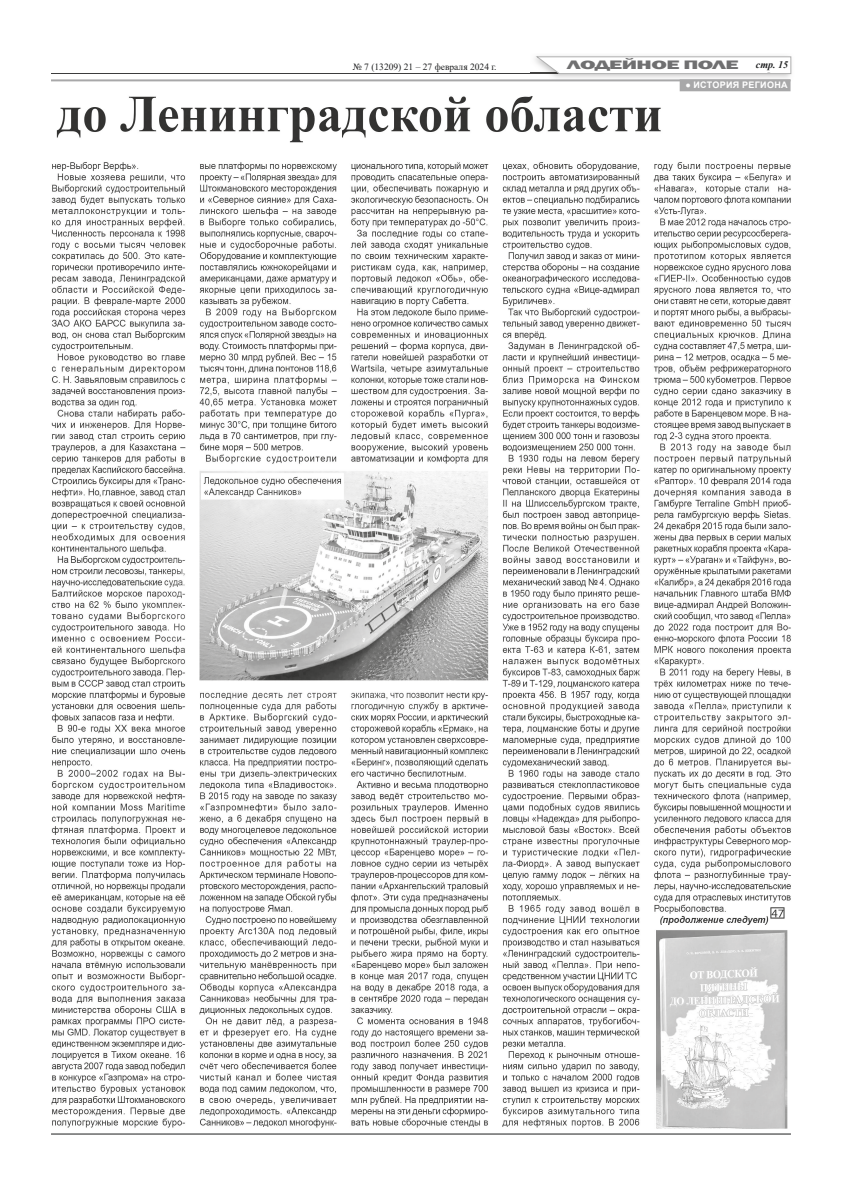
<style>
.page{position:relative;width:842px;height:1191px;background:#fff}
.page>*{position:absolute;margin:0;border:0;box-sizing:border-box;transform-origin:0 0}
.t1{font:12.6px "Franklin Gothic Heavy 7";letter-spacing:-.025em;color:#707071;scale:1.79 1}
.t2{font:italic 700 10px "Times New Roman";color:#1d1e1f}
.t3{font:9.5px "Times New Roman PSMT8";color:#1d1e1f}
.t4{font:700 9px "Arial";letter-spacing:.035em;color:#fff}
.s1{font-weight:400}
</style>
<div class="page">
<hr style="left:51px;top:1133px;width:740px;height:1px;background:#1d1e1f">
<hr style="left:51px;top:73px;width:508px;height:1px;background:#3d3d3d">
<svg style="left:530px;top:57px;width:261px;height:17px"></svg>
<img style="left:51px;top:86px;width:740px;height:1042px">
<div style="left:756px;top:60px;width:34px;height:12px;background:#fff"></div>
<hr style="left:51px;top:79px;width:739px;height:2px;background:#a8a8a9">
<div style="left:680px;top:80px;width:110px;height:11px;background:#a8a8a9"></div>
<div style="left:680px;top:79px;width:110px;height:12px;border:1px solid #a8a8a9"></div>
<p class="t3" style="left:353px;top:60px;width:145px">№ 7 (13209) 21 – 27 февраля 2024 г.</p>
<h1 class="t1" style="left:567px;top:57px;width:97px">ЛОДЕЙНОЕ ПОЛЕ</h1>
<p class="t2" style="left:756px;top:58px;width:34px">стр. 15</p>
<p class="t2" style="left:757px;top:60px;width:34px">стр. 19</p>
<p class="t4" style="left:685px;top:79px;width:104px"><span class="s1">●</span> ИСТОРИЯ РЕГИОНА</p>
</div>
